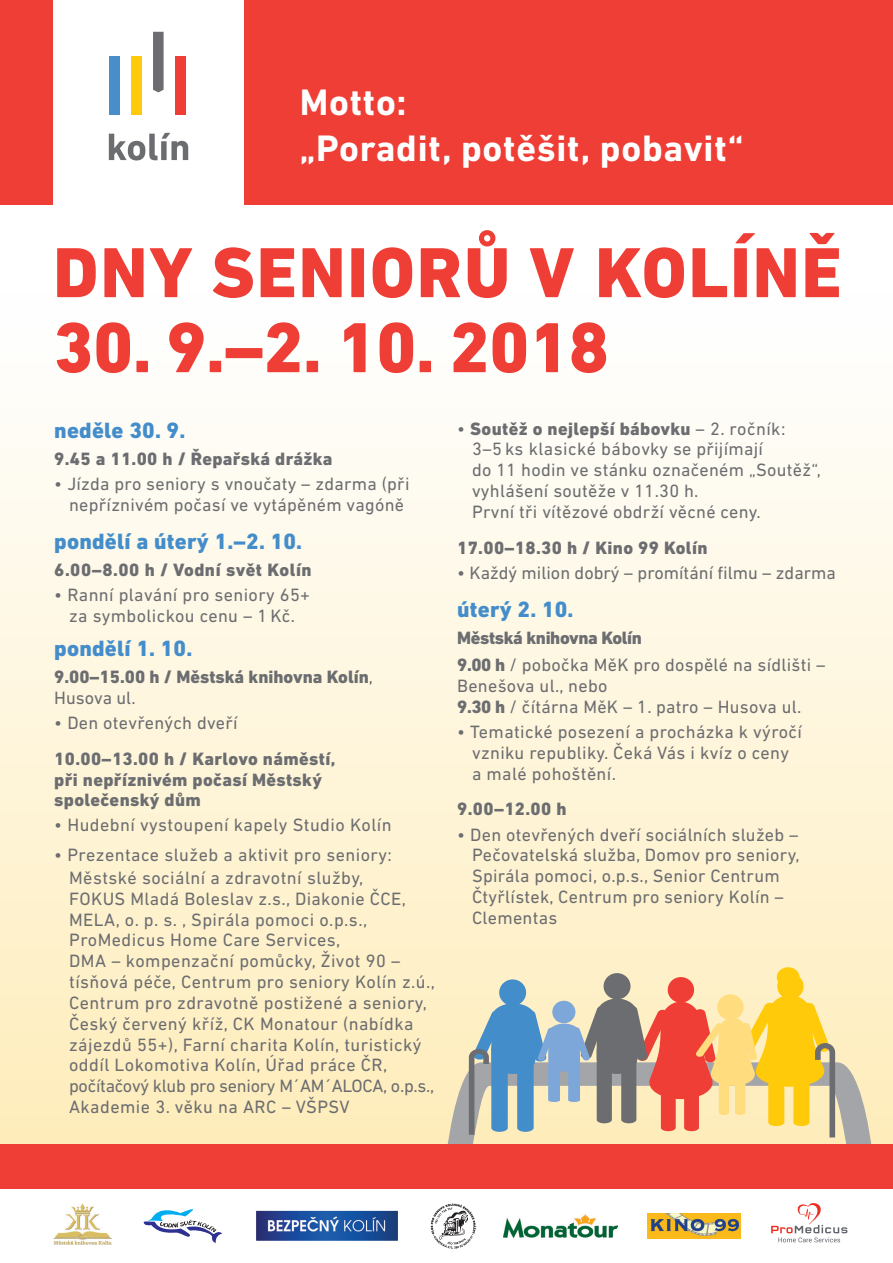
<style>
.page{position:relative;width:893px;height:1263px;background:#fff}
.page>*{position:absolute;margin:0;border:0;box-sizing:border-box;transform-origin:0 0}
.t1{font:800 72px "DIN Next LT Pro";letter-spacing:.025em;color:#ee3e35}
.t2{font:700 37.5px/45px "DIN Next LT Pro";letter-spacing:.02em;color:#fff}
.t3{font:800 22.5px "DIN Next LT Pro";letter-spacing:.01em;color:#448dcb}
.t4{font:18.15px/20.9px "DIN Next LT Pro";letter-spacing:.015em;color:#6c6d70}
.t5{font:800 18.15px/20.9px "DIN Next LT Pro";letter-spacing:.02em;color:#6c6d70}
.t6{font:800 18.15px/20.9px "DIN Next LT Pro";color:#6c6d70}
.t7{font:800 18.15px "DIN Next LT Pro";letter-spacing:-.02em;color:#6c6d70}
.s1{font-weight:400}
.s2{font-weight:800}
</style>
<div class="page">
<div style="left:0;top:292px;width:893px;height:855px;background:linear-gradient(to bottom,#feffff,#feebb9)"></div>
<div style="left:244px;top:0;width:649px;height:204px;background:#ee3e35"></div>
<div style="left:0;top:0;width:53px;height:204px;background:#ee3e35"></div>
<div style="left:499px;top:979px;width:27px;height:27px;background:#448dcb;border-radius:50%"></div>
<div style="left:777px;top:967px;width:22px;height:20px;background:#feca0a;border-radius:50%"></div>
<div style="left:777px;top:973px;width:27px;height:26px;background:#feca0a;border-radius:50%"></div>
<div style="left:668px;top:977px;width:26px;height:26px;background:#ee3e35;border-radius:50%"></div>
<div style="left:604px;top:973px;width:26px;height:26px;background:#6c6d70;border-radius:50%"></div>
<svg style="left:446px;top:995px;width:426px;height:150px"></svg>
<img style="left:53px;top:1203px;width:58px;height:41px">
<img style="left:504px;top:1214px;width:113px;height:24px">
<img style="left:647px;top:1214px;width:94px;height:24px">
<svg style="left:771px;top:1203px;width:76px;height:39px"></svg>
<svg style="left:431px;top:1203px;width:45px;height:46px"></svg>
<svg style="left:144px;top:1209px;width:78px;height:34px"></svg>
<img style="left:256px;top:1210px;width:142px;height:31px">
<div style="left:0;top:1145px;width:893px;height:44px;background:#ee3e35"></div>
<svg style="left:109px;top:133px;width:79px;height:27px"></svg>
<div style="left:109px;top:56px;width:10px;height:58px;background:#498dca"></div>
<div style="left:131px;top:56px;width:10px;height:58px;background:#feca0a"></div>
<div style="left:175px;top:56px;width:11px;height:58px;background:#ee3e35"></div>
<svg style="left:153px;top:32px;width:11px;height:60px"></svg>
<p class="t2" style="left:300px;top:80px;width:445px">Motto:<br>„Poradit, potěšit, pobavit“</p>
<p class="t1" style="left:53px;top:230px;width:790px">DNY SENIORŮ V KOLÍNĚ</p>
<p class="t1" style="left:53px;top:305px;width:557px">30. 9.–2. 10. 2018</p>
<p class="t3" style="left:54px;top:417px;width:132px">neděle 30. 9.</p>
<p class="t5" style="left:54px;top:448px;width:280px">9.45 a 11.00 h / Řepařská drážka</p>
<p class="t4" style="left:54px;top:473px;width:357px;text-align:center">• Jízda pro seniory s vnoučaty – zdarma (při nepříznivém počasí ve vytápěném vagóně</p>
<p class="t3" style="left:54px;top:528px;width:249px">pondělí a úterý 1.–2. 10.</p>
<p class="t5" style="left:54px;top:559px;width:259px">6.00–8.00 h / Vodní svět Kolín</p>
<p class="t4" style="left:54px;top:584px;width:257px;text-align:center">• Ranní plavání pro seniory 65+ za symbolickou cenu – 1 Kč.</p>
<p class="t3" style="left:54px;top:635px;width:140px">pondělí 1. 10.</p>
<p class="t6" style="left:54px;top:666px;width:320px">9.00–15.00 h / Městská knihovna Kolín<span class="s1">,<br>Husova ul.</span></p>
<p class="t4" style="left:54px;top:712px;width:185px">• Den otevřených dveří</p>
<p class="t5" style="left:54px;top:748px;width:283px">10.00–13.00 h / Karlovo náměstí, při nepříznivém počasí Městský společenský dům</p>
<p class="t4" style="left:54px;top:815px;width:339px">• Hudební vystoupení kapely Studio Kolín</p>
<p class="t4" style="left:54px;top:844px;width:339px">• Prezentace služeb a aktivit pro seniory:</p>
<p class="t4" style="left:69px;top:867px;width:367px">Městské sociální a zdravotní služby,<br>FOKUS Mladá Boleslav z.s., Diakonie ČCE, MELA, o. p. s. , Spirála pomoci o.p.s., ProMedicus Home Care Services,<br>DMA – kompenzační pomůcky, Život 90 – tísňová péče, Centrum pro seniory Kolín z.ú., Centrum pro zdravotně postižené a seniory, Český červený kříž, CK Monatour (nabídka zájezdů 55+), Farní charita Kolín, turistický oddíl Lokomotiva Kolín, Úřad práce ČR, počítačový klub pro seniory M´AM´ALOCA, o.p.s., Akademie 3. věku na ARC – VŠPSV</p>
<p class="t4" style="left:472px;top:418px;width:350px;text-indent:-15px">• <span class="s2">Soutěž o nejlepší bábovku</span> – 2. ročník:<br>3–5 ks klasické bábovky se přijímají<br>do 11 hodin ve stánku označeném „Soutěž“, vyhlášení soutěže v 11.30 h.<br>První tři vítězové obdrží věcné ceny.</p>
<p class="t5" style="left:457px;top:537px;width:252px">17.00–18.30 h / Kino 99 Kolín</p>
<p class="t4" style="left:457px;top:562px;width:380px">• Každý milion dobrý – promítání filmu – zdarma</p>
<p class="t3" style="left:457px;top:596px;width:118px">úterý 2. 10.</p>
<p class="t7" style="left:457px;top:627px;width:186px">Městská knihovna Kolín</p>
<p class="t4" style="left:457px;top:654px;width:370px"><span class="s2">9.00 h</span> / pobočka MěK pro dospělé na sídlišti –<br>Benešova ul., nebo<br><span class="s2">9.30 h</span> / čítárna MěK – 1. patro – Husova ul.</p>
<p class="t4" style="left:472px;top:721px;width:331px;text-indent:-15px">• Tematické posezení a procházka k výročí vzniku republiky. Čeká Vás i kvíz o ceny a malé pohoštění.</p>
<p class="t5" style="left:457px;top:799px;width:111px">9.00–12.00 h</p>
<p class="t4" style="left:472px;top:824px;width:329px;text-indent:-15px">• Den otevřených dveří sociálních služeb – Pečovatelská služba, Domov pro seniory, Spirála pomoci, o.p.s., Senior Centrum Čtyřlístek, Centrum pro seniory Kolín – Clementas</p>
</div>
